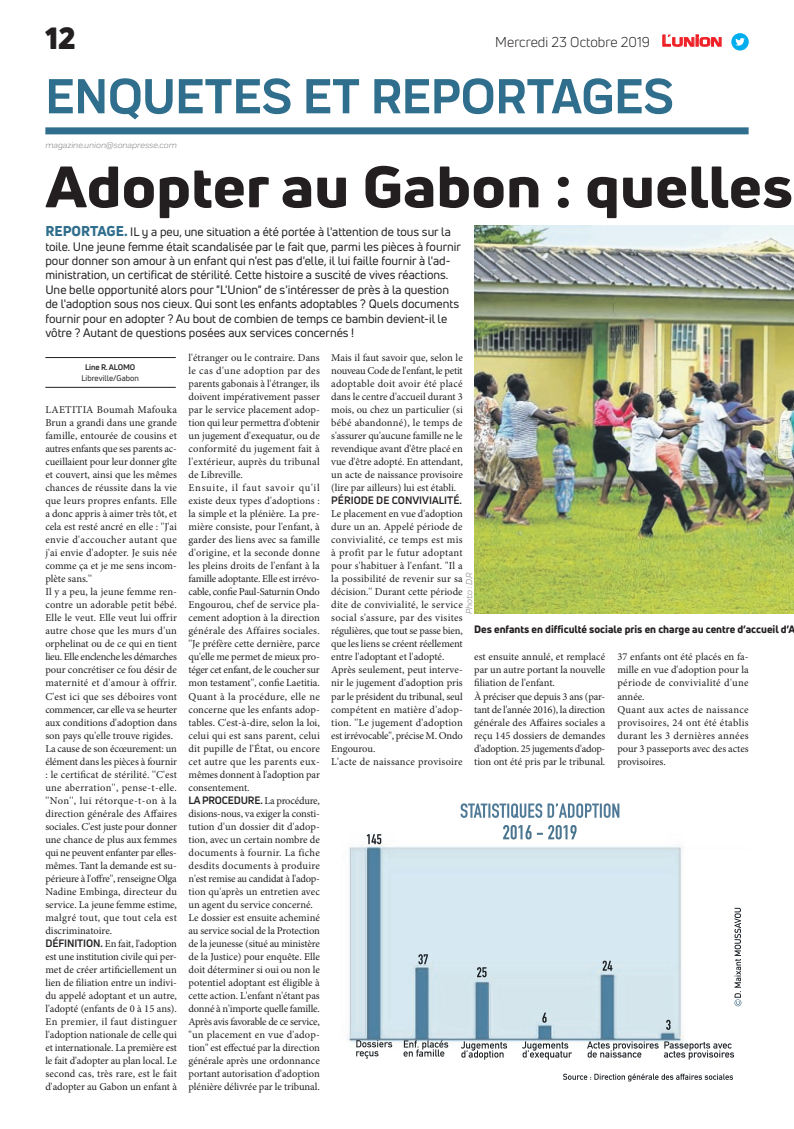
<style>
.page{position:relative;width:794px;height:1129px;background:#fff}
.page>*{position:absolute;margin:0;border:0;box-sizing:border-box;transform-origin:0 0}
.t1{font:800 57px "Uni Neue";color:#231f20;scale:1.1 1}
.t2{font:700 51px "Praktika";color:#2f6e8c}
.t3{font:900 30px "Uni Neue";color:#231f20}
.t4{font:14px "Uni Neue";color:#231f20}
.t5{font:12px/14.4px "Uni Neue";color:#231f20}
.t6{font:10.5px/13px "Minion Pro";color:#231f20}
.t7{font:800 10.5px "Uni Neue";color:#231f20}
.t8{font:700 10.5px "Uni Neue";letter-spacing:-.02em;color:#231f20}
.t9{font:700 10.5px "Uni Neue";color:#231f20}
.t10{font:italic 9px "Praktika";color:#818386}
.t11{font:8px "Uni Neue";color:#231f20}
.t12{font:700 8px "Uni Neue";letter-spacing:-.02em;color:#231f20}
.s1{font-family:"Eurostile";font-weight:600;font-size:14.9px;color:#ee1d23}
.s2{font-family:"Eurostile";font-weight:600;font-size:11.4px;color:#ee1d23}
.s3{font-weight:800;font-size:14px;color:#2f6e8c}
.s4{font-family:"Minion Pro";font-weight:400}
.s5{font-family:"Uni Neue";font-weight:700}
</style>
<div class="page">
<div style="left:45px;top:127px;width:703px;height:7px;background:#2f6e8c"></div>
<svg style="left:662px;top:34px;width:60px;height:13px"></svg>
<div style="left:731px;top:33px;width:17px;height:18px;background:#00aeef;border-radius:50%"></div>
<svg style="left:735px;top:38px;width:10px;height:8px"></svg>
<hr style="left:45px;top:387px;width:131px;height:1px;background:#231f20">
<hr style="left:45px;top:357px;width:131px;height:1px;background:#231f20">
<img style="left:347px;top:803px;width:395px;height:279px">
<svg style="left:734px;top:999px;width:7px;height:7px"></svg>
<img style="left:474px;top:225px;width:320px;height:388px">
<h3 class="t3" style="left:45px;top:17px;width:32px">12</h3>
<h2 class="t2" style="left:45px;top:56px;width:630px">ENQUETES ET REPORTAGES</h2>
<p class="t10" style="left:45px;top:139px;width:133px">magazine.union@sonapresse.com</p>
<h3 class="t4" style="left:495px;top:33px;width:228px">Mercredi 23 Octobre 2019 <span class="s1">L</span><span class="s2">UNION</span></h3>
<h1 class="t1" style="left:45px;top:148px;width:681px">Adopter au Gabon : quelles</h1>
<p class="t5" style="left:45px;top:224px;width:417px"><span class="s3">REPORTAGE.</span> IL y a peu, une situation a été portée à l'attention de tous sur la toile. Une jeune femme était scandalisée par le fait que, parmi les pièces à fournir pour donner son amour à un enfant qui n'est pas d'elle, il lui faille fournir à l'ad&shy;ministration, un certificat de stérilité. Cette histoire a suscité de vives réactions.<br>Une belle opportunité alors pour "L'Union" de s'intéresser de près à la question de l'adoption sous nos cieux. Qui sont les enfants adoptables ? Quels documents fournir pour en adopter ? Au bout de combien de temps ce bambin devient-il le vôtre ? Autant de questions posées aux services concernés !</p>
<p class="t12" style="left:85px;top:362px;width:51px">Line R. ALOMO</p>
<p class="t11" style="left:82px;top:373px;width:59px">Libreville/Gabon</p>
<p class="t6" style="left:189px;top:351px;width:133px">l'étranger ou le contraire. Dans le cas d'une adoption par des parents gabonais à l'étranger, ils doivent impérativement passer par le service placement adop&shy;tion qui leur permettra d'obtenir un jugement d'exequatur, ou de conformité du jugement fait à l'extérieur, auprès du tribunal de Libreville.<br>Ensuite, il faut savoir qu'il existe deux types d'adoptions : la simple et la plénière. La pre&shy;mière consiste, pour l'enfant, à garder des liens avec sa famille d'origine, et la seconde donne les pleins droits de l'enfant à la famille adoptante. Elle est irrévo&shy;cable, confie Paul-Saturnin Ondo<br>Engourou, chef de service pla&shy;cement adoption à la direction générale des Affaires sociales. ''Je préfère cette dernière, parce qu'elle me permet de mieux pro&shy;téger cet enfant, de le coucher sur mon testament'', confie Laetitia.<br>Quant à la procédure, elle ne concerne que les enfants adop&shy;tables. C'est-à-dire, selon la loi, celui qui est sans parent, celui dit pupille de l'État, ou encore cet autre que les parents eux&shy;mêmes donnent à l'adoption par consentement.</p>
<p class="t8" style="left:189px;top:793px;width:133px">LA PROCEDURE. <span class="s4">La procédure,</span></p>
<p class="t6" style="left:189px;top:806px;width:133px">disions-nous, va exiger la consti&shy;tution d'un dossier dit d'adop&shy;tion, avec un certain nombre de documents à fournir. La fiche desdits documents à produire n'est remise au candidat à l'adop&shy;tion qu'après un entretien avec un agent du service concerné.<br>Le dossier est ensuite acheminé au service social de la Protection de la jeunesse (situé au ministère de la Justice) pour enquête. Elle doit déterminer si oui ou non le potentiel adoptant est éligible à cette action. L'enfant n'étant pas donné à n'importe quelle famille.<br>Après avis favorable de ce service, "un placement en vue d'adop&shy;tion" est effectué par la direction générale après une ordonnance portant autorisation d'adoption plénière délivrée par le tribunal.</p>
<p class="t6" style="left:331px;top:351px;width:133px;text-align:justify">Mais il faut savoir que, selon le nouveau Code de l'enfant, le petit adoptable doit avoir été placé dans le centre d'accueil durant 3 mois, ou chez un particulier (si bébé abandonné), le temps de s'assurer qu'aucune famille ne le revendique avant d'être placé en vue d'être adopté. En attendant, un acte de naissance provisoire (lire par ailleurs) lui est établi.</p>
<p class="t9" style="left:331px;top:494px;width:132px">PÉRIODE DE CONVIVIALITÉ.</p>
<p class="t6" style="left:331px;top:507px;width:133px">Le placement en vue d'adoption dure un an. Appelé période de convivialité, ce temps est mis à profit par le futur adoptant pour s'habituer à l'enfant. ''Il a la possibilité de revenir sur sa décision.'' Durant cette période dite de convivialité, le service social s'assure, par des visites régulières, que tout se passe bien, que les liens se créent réellement entre l'adoptant et l'adopté.<br>Après seulement, peut interve&shy;nir le jugement d'adoption pris par le président du tribunal, seul compétent en matière d'adop&shy;tion. ''Le jugement d'adoption est irrévocable'', précise M. Ondo<br>Engourou.<br>L'acte de naissance provisoire</p>
<p class="t6" style="left:45px;top:403px;width:133px">LAETITIA Boumah Mafouka<br>Brun a grandi dans une grande famille, entourée de cousins et autres enfants que ses parents ac&shy;cueillaient pour leur donner gîte et couvert, ainsi que les mêmes chances de réussite dans la vie que leurs propres enfants. Elle a donc appris à aimer très tôt, et cela est resté ancré en elle : ''J'ai envie d'accoucher autant que j'ai envie d'adopter. Je suis née comme ça et je me sens incom&shy;plète sans.''<br>Il y a peu, la jeune femme ren&shy;contre un adorable petit bébé.<br>Elle le veut. Elle veut lui offrir autre chose que les murs d'un orphelinat ou de ce qui en tient lieu. Elle enclenche les démarches pour concrétiser ce fou désir de maternité et d'amour à offrir.<br>C'est ici que ses déboires vont commencer, car elle va se heurter aux conditions d'adoption dans son pays qu'elle trouve rigides.<br>La cause de son écœurement: un élément dans les pièces à fournir : le certificat de stérilité. ''C'est une aberration'', pense-t-elle. ''Non'', lui rétorque-t-on à la direction générale des Affaires sociales. C'est juste pour donner une chance de plus aux femmes qui ne peuvent enfanter par elles&shy;mêmes. Tant la demande est su&shy;périeure à l'offre'', renseigne Olga<br>Nadine Embinga, directeur du service. La jeune femme estime, malgré tout, que tout cela est discriminatoire.<br><span class="s5">DÉFINITION.</span> En fait, l'adoption est une institution civile qui per&shy;met de créer artificiellement un lien de filiation entre un indivi&shy;du appelé adoptant et un autre, l'adopté (enfants de 0 à 15 ans).<br>En premier, il faut distinguer l'adoption nationale de celle qui et internationale. La première est le fait d'adopter au plan local. Le second cas, très rare, est le fait d'adopter au Gabon un enfant à</p>
<p class="t10" style="left:463px;top:613px;width:42px;rotate:-90deg">Photo : D.R</p>
<p class="t7" style="left:474px;top:621px;width:323px">Des enfants en difficulté sociale pris en charge au centre d’accueil d’A</p>
<p class="t6" style="left:474px;top:650px;width:133px">est ensuite annulé, et remplacé par un autre portant la nouvelle filiation de l'enfant.<br>À préciser que depuis 3 ans (par&shy;tant de l'année 2016), la direction générale des Affaires sociales a reçu 145 dossiers de demandes d'adoption. 25 jugements d'adop&shy;tion ont été pris par le tribunal.</p>
<p class="t6" style="left:617px;top:650px;width:133px">37 enfants ont été placés en fa&shy;mille en vue d'adoption pour la période de convivialité d'une année.<br>Quant aux actes de naissance provisoires, 24 ont été établis durant les 3 dernières années pour 3 passeports avec des actes provisoires.</p>
</div>
